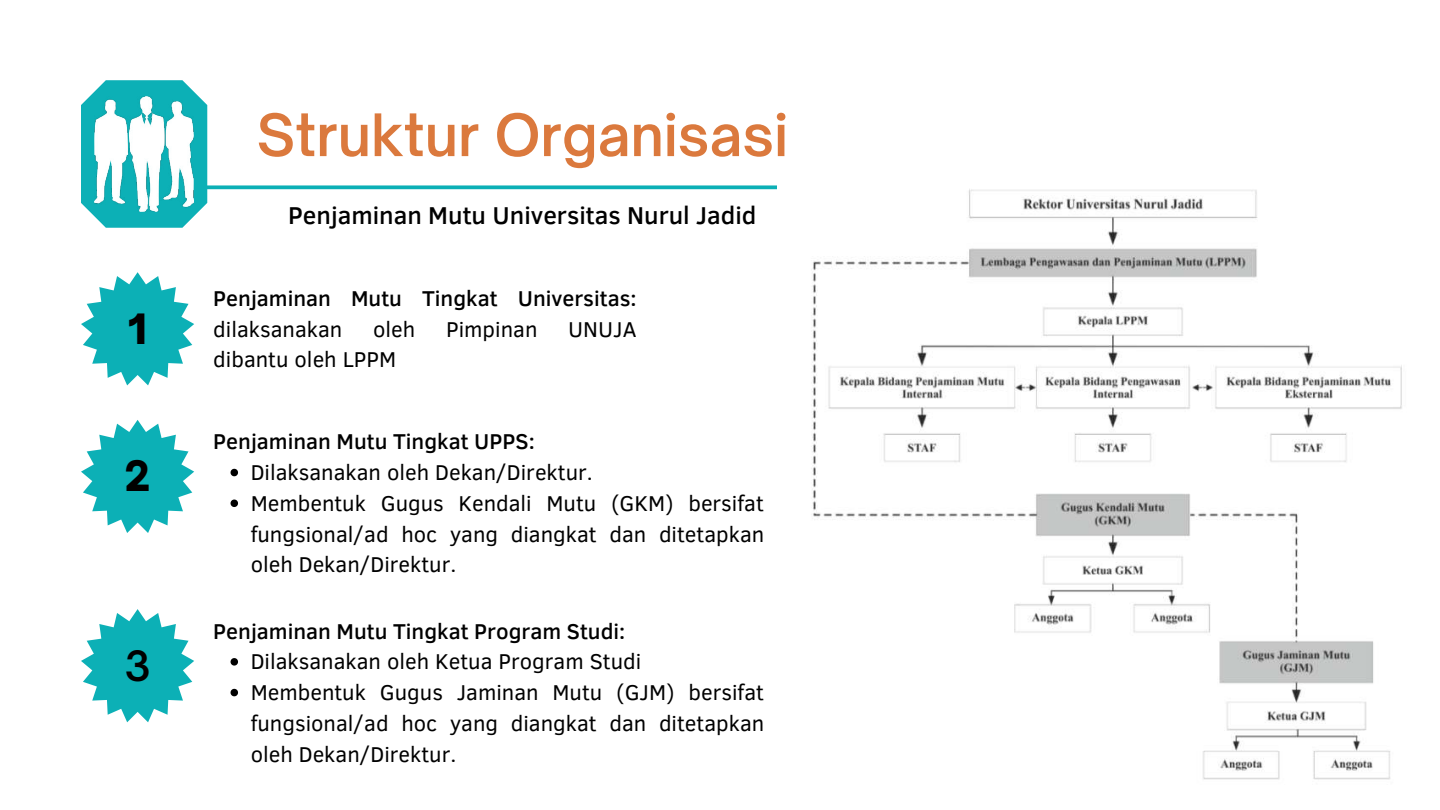
<style>
.page{position:relative;width:1440px;height:810px;background:#fff}
.page>*{position:absolute;margin:0;border:0;box-sizing:border-box;transform-origin:0 0}
.t1{font:600 56px "Open Sauce One";color:#db793d}
.t2{font:900 40px "Open Sauce One";color:#000}
.t3{font:600 40px "Open Sauce One";color:#000}
.t4{font:500 25px "Clear Sans";color:#000}
.t5{font:22px/30.8px "Clear Sans";color:#000}
.t6{font:500 22px "Clear Sans";color:#000}
</style>
<div class="page">
<svg style="left:81px;top:80px;width:126px;height:148px"></svg>
<img style="left:95px;top:97px;width:99px;height:114px">
<svg style="left:201px;top:185px;width:576px;height:4px;background:#27b8be"></svg>
<img style="left:811px;top:189px;width:591px;height:591px">
<svg style="left:81px;top:272px;width:113px;height:113px"></svg>
<svg style="left:81px;top:420px;width:113px;height:113px"></svg>
<svg style="left:231px;top:469px;width:7px;height:7px"></svg>
<svg style="left:231px;top:500px;width:7px;height:7px"></svg>
<svg style="left:81px;top:609px;width:113px;height:113px"></svg>
<svg style="left:231px;top:658px;width:7px;height:8px"></svg>
<svg style="left:231px;top:689px;width:7px;height:7px"></svg>
<h2 class="t2" style="left:128px;top:304px;width:20px">1</h2>
<h1 class="t1" style="left:257px;top:100px;width:533px">Struktur Organisasi</h1>
<p class="t4" style="left:288px;top:197px;width:470px">Penjaminan Mutu Universitas Nurul Jadid</p>
<p class="t6" style="left:213px;top:282px;width:425px">Penjaminan Mutu Tingkat Universitas:</p>
<p class="t5" style="left:213px;top:312px;width:131px">dilaksanakan</p>
<p class="t5" style="left:373px;top:312px;width:44px">oleh</p>
<p class="t5" style="left:446px;top:312px;width:93px">Pimpinan</p>
<p class="t5" style="left:568px;top:312px;width:70px">UNUJA</p>
<p class="t5" style="left:213px;top:343px;width:185px">dibantu oleh LPPM</p>
<p class="t6" style="left:213px;top:426px;width:323px">Penjaminan Mutu Tingkat UPPS:</p>
<h2 class="t2" style="left:125px;top:451px;width:27px">2</h2>
<p class="t5" style="left:251px;top:456px;width:515px">Dilaksanakan oleh Dekan/Direktur.<br>Membentuk Gugus Kendali Mutu (GKM) bersifat fungsional/ad hoc yang diangkat dan ditetapkan oleh Dekan/Direktur.</p>
<p class="t6" style="left:213px;top:615px;width:413px">Penjaminan Mutu Tingkat Program Studi:</p>
<h2 class="t3" style="left:124px;top:641px;width:28px">3</h2>
<p class="t5" style="left:251px;top:645px;width:515px">Dilaksanakan oleh Ketua Program Studi<br>Membentuk Gugus Jaminan Mutu (GJM) bersifat fungsional/ad hoc yang diangkat dan ditetapkan oleh Dekan/Direktur.</p>
</div>
